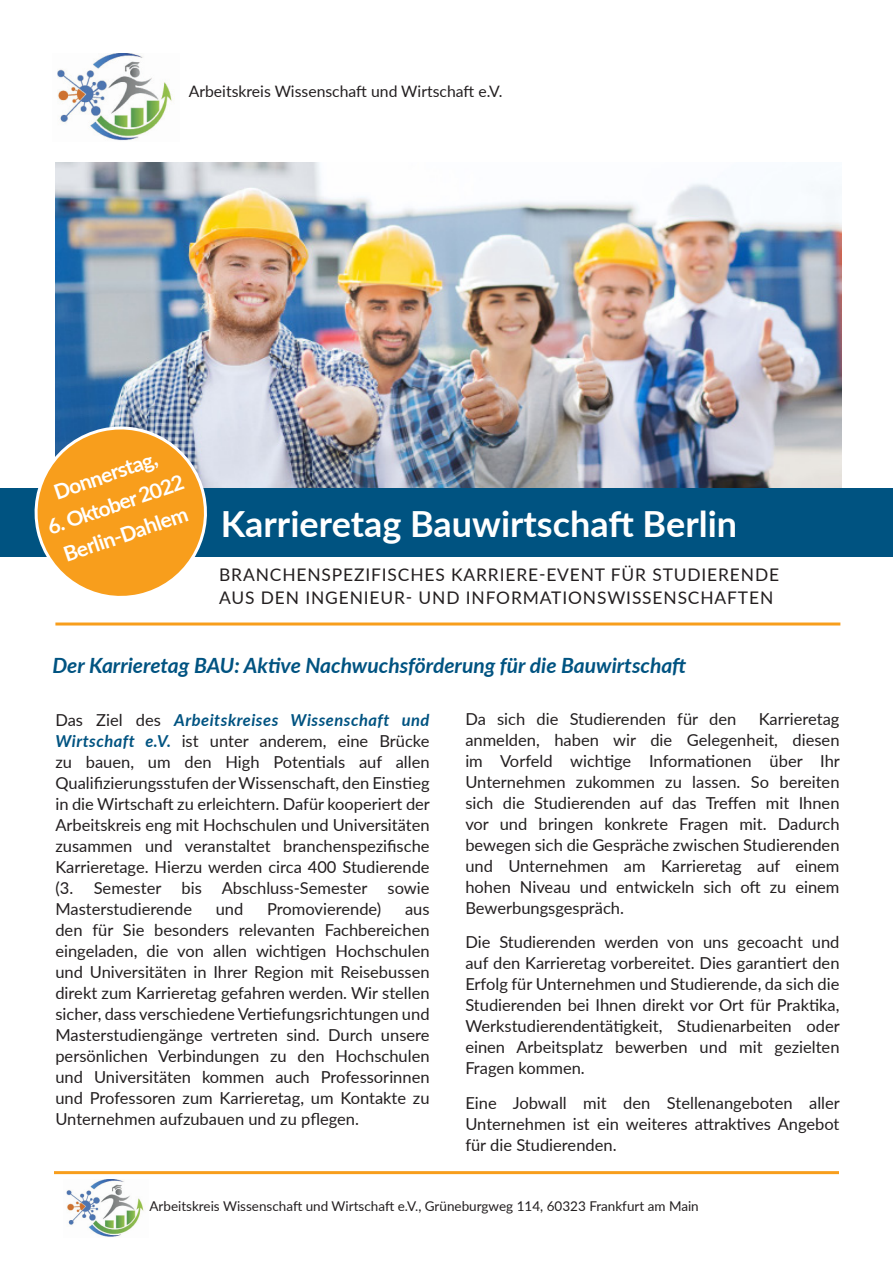
<style>
.page{position:relative;width:893px;height:1263px;background:#fff}
.page>*{position:absolute;margin:0;border:0;box-sizing:border-box;transform-origin:0 0}
.Header1_weiß{font:700 36px "Lato";color:#fff}
.t1{font:italic 700 21px "Lato";color:#005381}
.t2{font:700 21px "Lato";color:#fff}
.Einleitung{font:17.4px/22.5px "Lato";letter-spacing:.05em;color:#231f20}
.t3{font:16.5px/21px "Lato";color:#231f20;text-align:justify}
.t4{font:15.75px "Lato";color:#231f20}
.t5{font:13.5px "Lato";color:#231f20}
.s1{font-weight:700;font-style:italic;color:#005381}
</style>
<div class="page">
<hr style="left:54px;top:1171px;width:785px;height:3px;background:#f89e1c">
<img style="left:66px;top:1179px;width:78px;height:58px">
<img style="left:55px;top:162px;width:787px;height:326px">
<div style="left:0;top:488px;width:893px;height:69px;background:#005381"></div>
<svg style="left:34px;top:420px;width:180px;height:176px"></svg>
<hr style="left:55px;top:622px;width:785px;height:3px;background:#f89e1c">
<img style="left:57px;top:53px;width:115px;height:88px">
<p class="t4" style="left:189px;top:80px;width:315px">Arbeitskreis Wissenschaft und Wirtschaft e.V.</p>
<p class="t2" style="left:49px;top:478px;width:109px;rotate:-19deg">Donnerstag,</p>
<p class="t2" style="left:43px;top:513px;width:144px;rotate:-19deg">6. Oktober 2022</p>
<p class="t2" style="left:59px;top:540px;width:132px;rotate:-19deg">Berlin-Dahlem</p>
<p class="Header1_weiß" style="left:221px;top:497px;width:518px">Karrieretag Bauwirtschaft Berlin</p>
<p class="Einleitung" style="left:219px;top:563px;width:561px">BRANCHENSPEZIFISCHES KARRIERE-EVENT FÜR STUDIERENDE<br>AUS DEN INGENIEUR- UND INFORMATIONSWISSENSCHAFTEN</p>
<p class="t1" style="left:52px;top:650px;width:635px">Der Karrieretag BAU: Aktive Nachwuchsförderung für die Bauwirtschaft</p>
<p class="t3" style="left:55px;top:708px;width:376px">Das Ziel des <span class="s1">Arbeitskreises Wissenschaft und Wirtschaft e.V.</span> ist unter anderem, eine Brücke zu bauen, um den High Potentials auf allen Qualifizierungsstufen der Wissenschaft, den Einstieg in die Wirtschaft zu erleichtern. Dafür kooperiert der Arbeitskreis eng mit Hochschulen und Universitäten zusammen und veranstaltet branchenspezifische Karrieretage. Hierzu werden circa 400 Studierende (3. Semester bis Abschluss-Semester sowie Masterstudierende</p>
<p class="t3" style="left:216px;top:897px;width:29px">und</p>
<p class="t3" style="left:267px;top:897px;width:116px">Promovierende)</p>
<p class="t3" style="left:55px;top:897px;width:376px;text-indent:350px">aus den für Sie besonders relevanten Fachbereichen eingeladen, die von allen wichtigen Hochschulen und Universitäten in Ihrer Region mit Reisebussen direkt zum Karrieretag gefahren werden. Wir stellen sicher, dass verschiedene Vertiefungsrichtungen und Masterstudiengänge vertreten sind. Durch unsere persönlichen Verbindungen zu den Hochschulen und Universitäten kommen auch Professorinnen und Professoren zum Karrieretag, um Kontakte zu Unternehmen aufzubauen und zu pflegen.</p>
<p class="t3" style="left:465px;top:707px;width:272px">Da sich die Studierenden für den</p>
<p class="t3" style="left:465px;top:707px;width:376px;text-indent:293px">Karrieretag anmelden, haben wir die Gelegenheit, diesen im Vorfeld wichtige Informationen über Ihr Unternehmen zukommen zu lassen. So bereiten sich die Studierenden auf das Treffen mit Ihnen vor und bringen konkrete Fragen mit. Dadurch bewegen sich die Gespräche zwischen Studierenden und Unternehmen am Karrieretag auf einem hohen Niveau und entwickeln sich oft zu einem Bewerbungsgespräch.</p>
<p class="t3" style="left:465px;top:931px;width:376px">Die Studierenden werden von uns gecoacht und auf den Karrieretag vorbereitet. Dies garantiert den Erfolg für Unternehmen und Studierende, da sich die Studierenden bei Ihnen direkt vor Ort für Praktika, Werkstudierendentätigkeit, Studienarbeiten oder einen Arbeitsplatz bewerben und mit gezielten Fragen kommen.</p>
<p class="t3" style="left:465px;top:1091px;width:376px">Eine Jobwall mit den Stellenangeboten aller Unternehmen ist ein weiteres attraktives Angebot für die Studierenden.</p>
<p class="t5" style="left:149px;top:1196px;width:551px">Arbeitskreis Wissenschaft und Wirtschaft e.V., Grüneburgweg 114, 60323 Frankfurt am Main</p>
</div>
